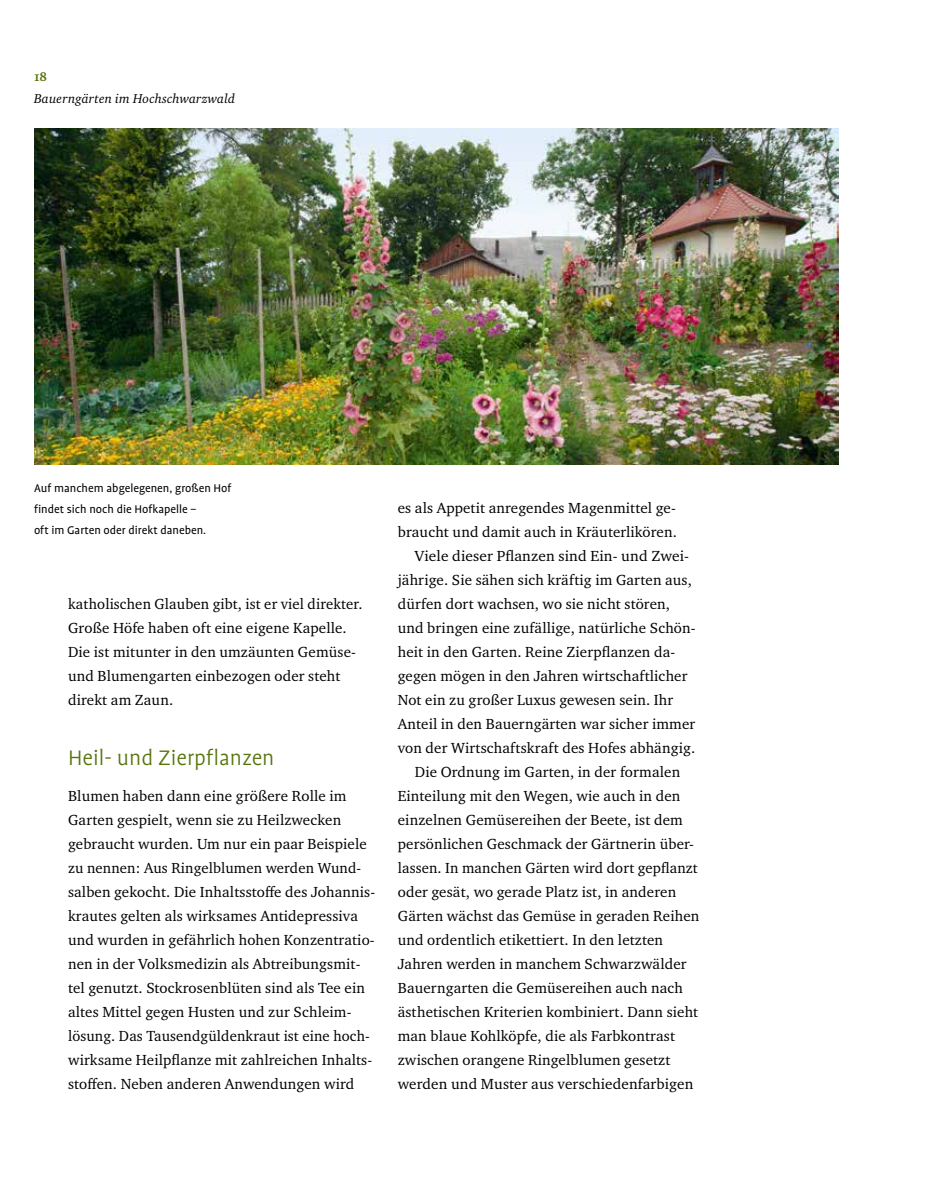
<style>
.page{position:relative;width:936px;height:1191px;background:#fff}
.page>*{position:absolute;margin:0;border:0;box-sizing:border-box;transform-origin:0 0}
.t1{font:300 24px "UV Profile";color:#58740c}
.t2{font:15px/24px "Charter ITC Pro";letter-spacing:.01em;color:#000}
.t3{font:14.85px "Charter ITC Pro";letter-spacing:.01em;color:#000}
.t4{font:700 13.5px "Charter ITC Pro";color:#58740c}
.t5{font:italic 13.2px "Charter ITC Pro";letter-spacing:.015em;color:#000}
.t6{font:12.75px/21px "UV Profile";color:#000}
</style>
<div class="page">
<img style="left:34px;top:129px;width:804px;height:336px">
<p class="t4" style="left:34px;top:68px;width:15px">18</p>
<p class="t5" style="left:34px;top:91px;width:202px">Bauerngärten im Hochschwarzwald</p>
<p class="t6" style="left:34px;top:478px;width:199px">Auf manchem abgelegenen, großen Hof findet sich noch die Hofkapelle –<br>oft im Garten oder direkt daneben.</p>
<p class="t2" style="left:68px;top:591px;width:296px">katholischen Glauben gibt, ist er viel direkter.<br>Große Höfe haben oft eine eigene Kapelle.<br>Die ist mitunter in den umzäunten Gemüse&shy;und Blumengarten einbezogen oder steht direkt am Zaun.</p>
<h1 class="t1" style="left:68px;top:745px;width:208px">Heil- und Zierpflanzen</h1>
<p class="t2" style="left:68px;top:783px;width:300px">Blumen haben dann eine größere Rolle im<br>Garten gespielt, wenn sie zu Heilzwecken gebraucht wurden. Um nur ein paar Beispiele</p>
<p class="t3" style="left:68px;top:858px;width:294px">zu nennen: Aus Ringelblumen werden Wund-</p>
<p class="t2" style="left:68px;top:879px;width:308px">salben gekocht. Die Inhaltsstoffe des Johannis&shy;krautes gelten als wirksames Antidepressiva und wurden in gefährlich hohen Konzentratio&shy;nen in der Volksmedizin als Abtreibungsmit&shy;tel genutzt. Stockrosenblüten sind als Tee ein altes Mittel gegen Husten und zur Schleim&shy;lösung. Das Tausendgüldenkraut ist eine hoch&shy;wirksame Heilpflanze mit zahlreichen Inhalts&shy;stoffen. Neben anderen Anwendungen wird</p>
<p class="t2" style="left:398px;top:495px;width:279px">es als Appetit anregendes Magenmittel ge-</p>
<p class="t2" style="left:398px;top:519px;width:281px">braucht und damit auch in Kräuterlikören.</p>
<p class="t2" style="left:415px;top:543px;width:274px">Viele dieser Pflanzen sind Ein- und Zwei-</p>
<p class="t2" style="left:398px;top:567px;width:296px">jährige. Sie sähen sich kräftig im Garten aus,</p>
<p class="t2" style="left:398px;top:591px;width:274px">dürfen dort wachsen, wo sie nicht stören,</p>
<p class="t2" style="left:398px;top:615px;width:299px">und bringen eine zufällige, natürliche Schön-</p>
<p class="t2" style="left:398px;top:639px;width:277px">heit in den Garten. Reine Zierpflanzen da-</p>
<p class="t2" style="left:398px;top:663px;width:291px">gegen mögen in den Jahren wirtschaftlicher</p>
<p class="t2" style="left:398px;top:687px;width:277px">Not ein zu großer Luxus gewesen sein. Ihr</p>
<p class="t2" style="left:398px;top:711px;width:299px">Anteil in den Bauerngärten war sicher immer</p>
<p class="t2" style="left:398px;top:735px;width:299px">von der Wirtschaftskraft des Hofes abhängig.</p>
<p class="t2" style="left:415px;top:759px;width:267px">Die Ordnung im Garten, in der formalen</p>
<p class="t2" style="left:398px;top:783px;width:284px">Einteilung mit den Wegen, wie auch in den</p>
<p class="t2" style="left:398px;top:807px;width:286px">einzelnen Gemüsereihen der Beete, ist dem</p>
<p class="t2" style="left:398px;top:831px;width:298px">persönlichen Geschmack der Gärtnerin über-</p>
<p class="t2" style="left:398px;top:855px;width:301px">lassen. In manchen Gärten wird dort gepflanzt</p>
<p class="t2" style="left:398px;top:879px;width:280px">oder gesät, wo gerade Platz ist, in anderen</p>
<p class="t2" style="left:398px;top:903px;width:303px">Gärten wächst das Gemüse in geraden Reihen</p>
<p class="t2" style="left:398px;top:927px;width:267px">und ordentlich etikettiert. In den letzten</p>
<p class="t2" style="left:398px;top:951px;width:290px">Jahren werden in manchem Schwarzwälder</p>
<p class="t2" style="left:398px;top:975px;width:287px">Bauerngarten die Gemüsereihen auch nach</p>
<p class="t2" style="left:398px;top:999px;width:302px">ästhetischen Kriterien kombiniert. Dann sieht</p>
<p class="t2" style="left:398px;top:1023px;width:279px">man blaue Kohlköpfe, die als Farbkontrast</p>
<p class="t2" style="left:398px;top:1047px;width:274px">zwischen orangene Ringelblumen gesetzt</p>
<p class="t2" style="left:398px;top:1071px;width:297px">werden und Muster aus verschiedenfarbigen</p>
</div>
